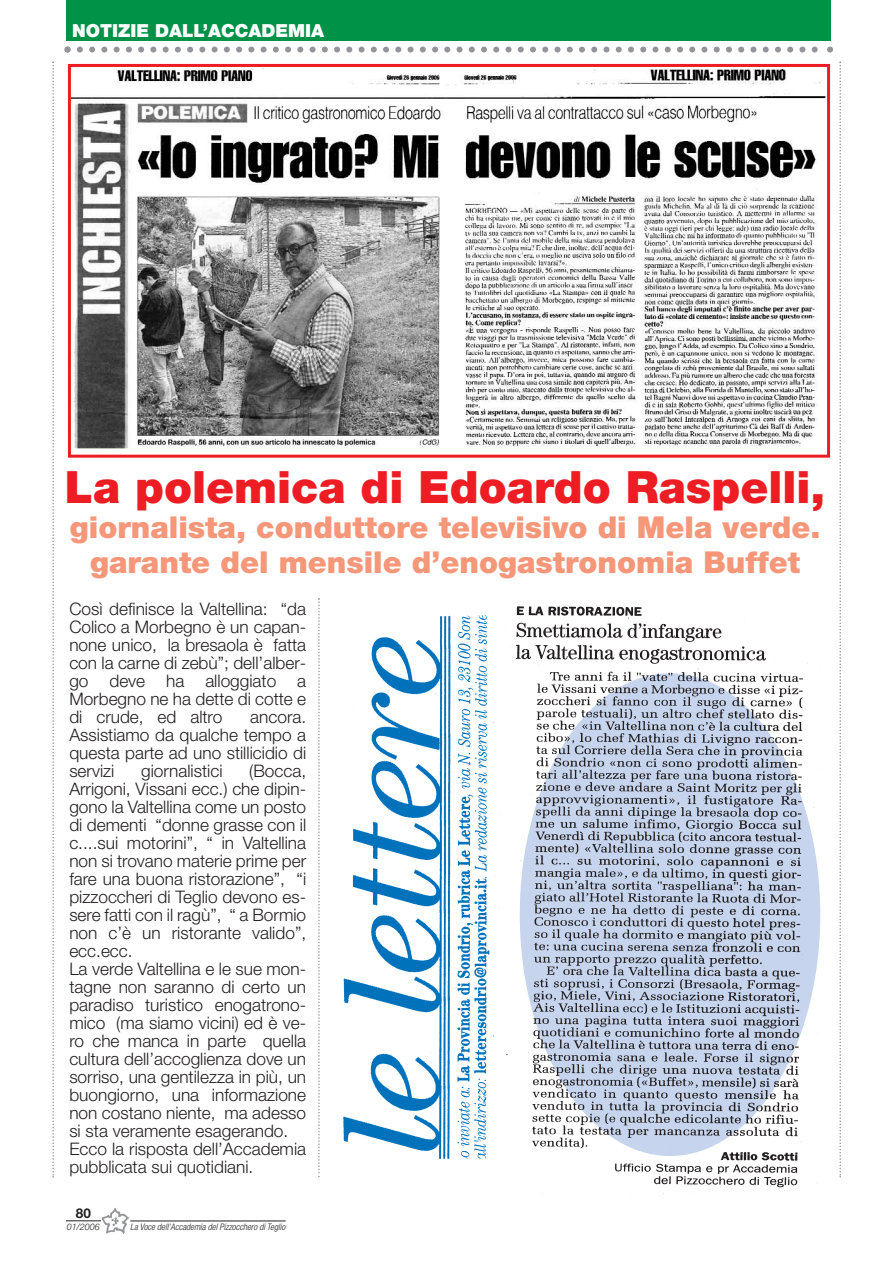
<style>
.page{position:relative;width:893px;height:1262px;background:#fff}
.page>*{position:absolute;margin:0;border:0;box-sizing:border-box;transform-origin:0 0}
.t1{font:900 44.55px "Helvetica Neue";color:#ee1d23}
.t2{font:900 30.15px/35px "Helvetica Neue";color:#f6977a;text-align:center}
.t3{font:900 18px "Helvetica Neue";color:#fff}
.t4{font:300 17.25px/18px "Helvetica Neue";color:#231f20;text-align:justify}
.t5{font:700 13.5px "Helvetica Neue";color:#231f20}
.t6{font:italic 300 condensed 9px "Helvetica Neue";color:#231f20}
.t7{font:italic 300 9px "Helvetica Neue";color:#231f20}
</style>
<div class="page">
<svg style="left:52px;top:62px;width:2px;height:1115px"></svg>
<svg style="left:839px;top:62px;width:2px;height:1115px"></svg>
<hr style="left:66px;top:1220px;width:35px;height:1px;background:#231f20">
<img style="left:102px;top:1207px;width:28px;height:27px">
<div style="left:67px;top:0;width:763px;height:41px;background:#009247"></div>
<svg style="left:64px;top:47px;width:769px;height:6px"></svg>
<hr style="left:130px;top:1220px;width:156px;height:1px;background:#231f20">
<svg style="left:318px;top:598px;width:2px;height:579px"></svg>
<img style="left:72px;top:68px;width:754px;height:381px">
<div style="left:68px;top:64px;width:762px;height:393px;border:3px solid #ee1d23"></div>
<img style="left:507px;top:606px;width:312px;height:590px">
<img style="left:343px;top:615px;width:164px;height:544px">
<p class="t3" style="left:72px;top:24px;width:253px">NOTIZIE DALL’ACCADEMIA</p>
<h1 class="t1" style="left:65px;top:471px;width:762px">La polemica di Edoardo Raspelli,</h1>
<h2 class="t2" style="left:70px;top:512px;width:752px">giornalista, conduttore televisivo di Mela verde. garante del mensile d’enogastronomia Buffet</h2>
<p class="t4" style="left:69px;top:601px;width:238px">Così definisce la Valtellina: “da Colico a Morbegno è un capan&shy;none unico, la bresaola è fatta con la carne di zebù”; dell’alber&shy;go deve ha alloggiato a Morbegno ne ha dette di cotte e di crude, ed altro</p>
<p class="t4" style="left:69px;top:709px;width:238px;text-indent:181px">ancora.<br>Assistiamo da qualche tempo a questa parte ad uno stillicidio di servizi</p>
<p class="t4" style="left:69px;top:763px;width:238px;text-align:left;text-indent:180px">(Bocca,<br>Arrigoni, Vissani ecc.) che dipin&shy;gono la Valtellina come un posto di dementi “donne grasse con il c....sui motorini”, “ in Valtellina non si trovano materie prime per fare una buona ristorazione”, “i pizzoccheri di Teglio devono es&shy;sere fatti con il ragù”, “ a Bormio non c’è un ristorante valido”, ecc.ecc.<br>La verde Valtellina e le sue mon&shy;tagne non saranno di certo un paradiso turistico enogatrono&shy;mico (ma siamo vicini) ed è ve&shy;ro che manca in parte quella cultura dell’accoglienza dove un sorriso, una gentilezza in più, un buongiorno, una informazione non costano niente, ma adesso si sta veramente esagerando.<br>Ecco la risposta dell’Accademia pubblicata sui quotidiani.</p>
<p class="t4" style="left:141px;top:763px;width:83px">giornalistici</p>
<p class="t5" style="left:76px;top:1208px;width:17px">80</p>
<p class="t7" style="left:67px;top:1223px;width:35px">01/2006</p>
<p class="t6" style="left:130px;top:1224px;width:156px">La Voce dell’Accademia del Pizzocchero di Teglio</p>
</div>
